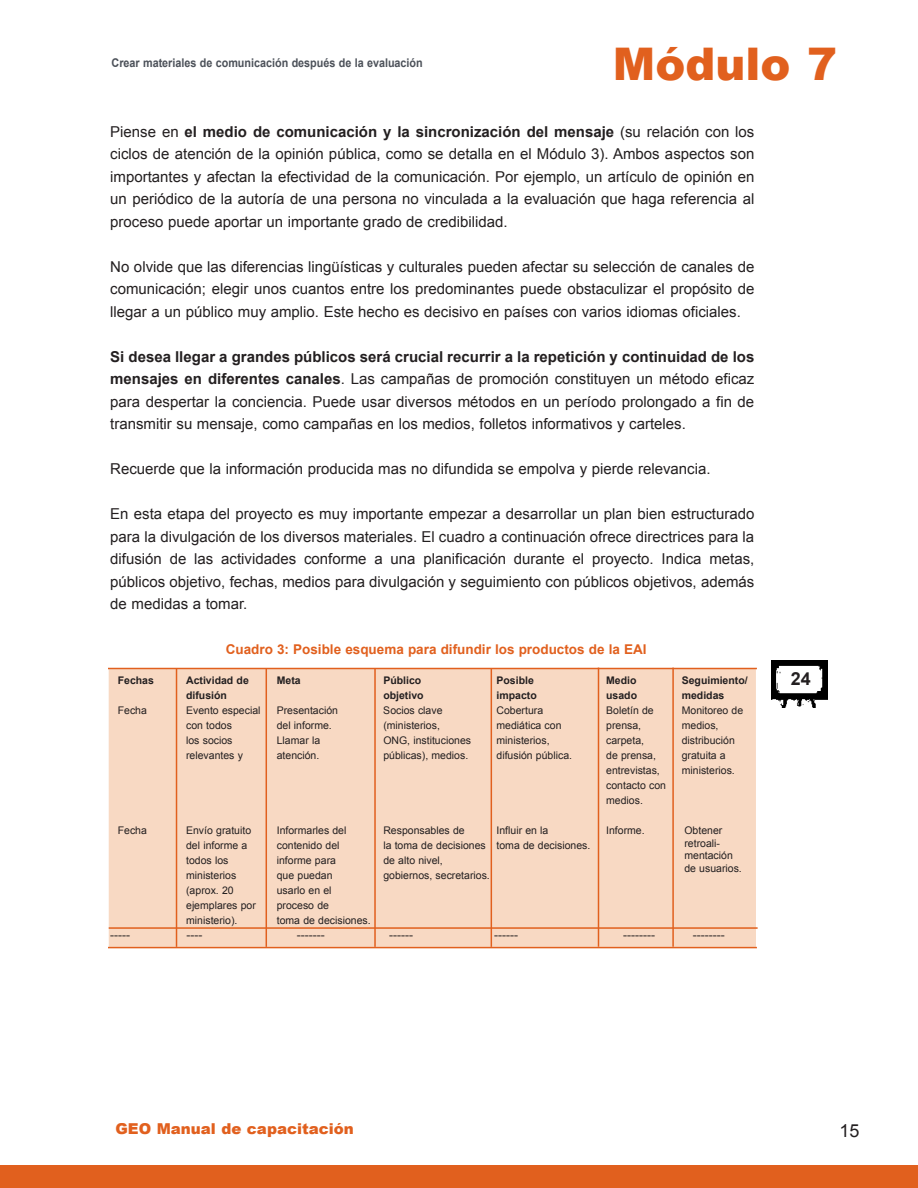
<style>
.page{position:relative;width:918px;height:1188px;background:#fff}
.page>*{position:absolute;margin:0;border:0;box-sizing:border-box;transform-origin:0 0}
.t1{font:900 45px "Arial";color:#e1601e}
.t2{font:18px "Arial";color:#231f20}
.t3{font:700 18px "Arial";color:#231f20}
.t4{font:15px/22.5px "Arial";color:#231f20;text-align:justify}
.t5{font:900 15px "Arial";color:#e1601e}
.t6{font:700 13.5px "Arial";color:#e1601e}
.t7{font:700 12px "Arial";color:#4c5159;scale:.9 1}
.t8{font:12px "Arial";color:#231f20}
.t9{font:10.5px/12.6px "Arial";color:#231f20}
.t10{font:700 10.5px "Arial";color:#231f20}
.s1{font-weight:700}
</style>
<div class="page">
<div style="left:109px;top:669px;width:647px;height:278px;background:#f8d9c3"></div>
<div style="left:0;top:1165px;width:918px;height:23px;background:#e1601e"></div>
<hr style="left:176px;top:669px;width:1px;height:278px;background:#e1601e">
<hr style="left:266px;top:669px;width:1px;height:278px;background:#e1601e">
<hr style="left:374px;top:669px;width:2px;height:278px;background:#e1601e">
<hr style="left:491px;top:669px;width:1px;height:278px;background:#e1601e">
<hr style="left:598px;top:668px;width:1px;height:279px;background:#e1601e">
<hr style="left:672px;top:668px;width:2px;height:279px;background:#e1601e">
<hr style="left:108px;top:668px;width:649px;height:1px;background:#e1601e">
<hr style="left:109px;top:927px;width:649px;height:2px;background:#e1601e">
<hr style="left:108px;top:947px;width:649px;height:1px;background:#e1601e">
<img style="left:771px;top:661px;width:57px;height:46px">
<div style="left:789px;top:671px;width:27px;height:20px;background:#fff"></div>
<p class="t7" style="left:112px;top:56px;width:347px">Crear materiales de comunicación después de la evaluación</p>
<h1 class="t1" style="left:613px;top:31px;width:226px">Módulo 7</h1>
<p class="t4" style="left:110px;top:120px;width:646px">Piense en <span class="s1">el medio de comunicación y la sincronización del mensaje</span> (su relación con los ciclos de atención de la opinión pública, como se detalla en el Módulo 3). Ambos aspectos son importantes y afectan la efectividad de la comunicación. Por ejemplo, un artículo de opinión en un periódico de la autoría de una persona no vinculada a la evaluación que haga referencia al proceso puede aportar un importante grado de credibilidad.</p>
<p class="t4" style="left:110px;top:255px;width:646px">No olvide que las diferencias lingüísticas y culturales pueden afectar su selección de canales de comunicación; elegir unos cuantos entre los predominantes puede obstaculizar el propósito de llegar a un público muy amplio. Este hecho es decisivo en países con varios idiomas oficiales.</p>
<p class="t4" style="left:110px;top:345px;width:646px"><span class="s1">Si desea llegar a grandes públicos será crucial recurrir a la repetición y continuidad de los mensajes en diferentes canales</span>. Las campañas de promoción constituyen un método eficaz para despertar la conciencia. Puede usar diversos métodos en un período prolongado a fin de transmitir su mensaje, como campañas en los medios, folletos informativos y carteles.</p>
<p class="t4" style="left:110px;top:458px;width:602px">Recuerde que la información producida mas no difundida se empolva y pierde relevancia.</p>
<p class="t4" style="left:110px;top:503px;width:646px">En esta etapa del proyecto es muy importante empezar a desarrollar un plan bien estructurado para la divulgación de los diversos materiales. El cuadro a continuación ofrece directrices para la difusión de las actividades conforme a una planificación durante el proyecto. Indica metas, públicos objetivo, fechas, medios para divulgación y seguimiento con públicos objetivos, además de medidas a tomar.</p>
<p class="t6" style="left:226px;top:642px;width:422px">Cuadro 3: Posible esquema para difundir los productos de la EAI</p>
<p class="t10" style="left:118px;top:675px;width:38px">Fechas</p>
<p class="t10" style="left:186px;top:675px;width:64px">Actividad de</p>
<p class="t10" style="left:277px;top:675px;width:25px">Meta</p>
<p class="t10" style="left:383px;top:675px;width:39px">Público</p>
<p class="t10" style="left:497px;top:675px;width:39px">Posible</p>
<p class="t10" style="left:606px;top:675px;width:32px">Medio</p>
<p class="t10" style="left:682px;top:675px;width:67px">Seguimiento/</p>
<p class="t10" style="left:186px;top:690px;width:42px">difusión</p>
<p class="t10" style="left:383px;top:690px;width:42px">objetivo</p>
<p class="t10" style="left:497px;top:690px;width:42px">impacto</p>
<p class="t10" style="left:606px;top:690px;width:32px">usado</p>
<p class="t10" style="left:682px;top:690px;width:44px">medidas</p>
<p class="t9" style="left:118px;top:704px;width:31px">Fecha</p>
<p class="t9" style="left:186px;top:704px;width:76px">Evento especial</p>
<p class="t9" style="left:277px;top:704px;width:63px">Presentación</p>
<p class="t9" style="left:383px;top:704px;width:61px">Socios clave</p>
<p class="t9" style="left:496px;top:704px;width:48px">Cobertura</p>
<p class="t9" style="left:606px;top:704px;width:49px">Boletín de</p>
<p class="t9" style="left:682px;top:704px;width:63px">Monitoreo de</p>
<p class="t9" style="left:186px;top:719px;width:47px">con todos</p>
<p class="t9" style="left:277px;top:719px;width:57px">del informe.</p>
<p class="t9" style="left:383px;top:719px;width:58px">(ministerios,</p>
<p class="t9" style="left:497px;top:719px;width:67px">mediática con</p>
<p class="t9" style="left:606px;top:719px;width:37px">prensa,</p>
<p class="t9" style="left:682px;top:719px;width:38px">medios,</p>
<p class="t9" style="left:186px;top:734px;width:48px">los socios</p>
<p class="t9" style="left:277px;top:734px;width:45px">Llamar la</p>
<p class="t9" style="left:383px;top:734px;width:89px">ONG, instituciones</p>
<p class="t9" style="left:497px;top:734px;width:55px">ministerios,</p>
<p class="t9" style="left:606px;top:734px;width:39px">carpeta,</p>
<p class="t9" style="left:682px;top:734px;width:55px">distribución</p>
<p class="t9" style="left:186px;top:749px;width:58px">relevantes y</p>
<p class="t9" style="left:277px;top:749px;width:44px">atención.</p>
<p class="t9" style="left:383px;top:749px;width:86px">públicas), medios.</p>
<p class="t9" style="left:497px;top:749px;width:77px">difusión pública.</p>
<p class="t9" style="left:606px;top:749px;width:51px">de prensa,</p>
<p class="t9" style="left:682px;top:749px;width:46px">gratuita a</p>
<p class="t9" style="left:606px;top:764px;width:55px">entrevistas,</p>
<p class="t9" style="left:682px;top:764px;width:55px">ministerios.</p>
<p class="t9" style="left:606px;top:778px;width:61px;line-height:15px">contacto con medios.</p>
<p class="t9" style="left:118px;top:824px;width:31px">Fecha</p>
<p class="t9" style="left:186px;top:824px;width:67px">Envío gratuito</p>
<p class="t9" style="left:277px;top:824px;width:71px">Informarles del</p>
<p class="t9" style="left:383px;top:824px;width:83px">Responsables de</p>
<p class="t9" style="left:497px;top:824px;width:53px">Influir en la</p>
<p class="t9" style="left:606px;top:824px;width:40px">Informe.</p>
<p class="t9" style="left:186px;top:839px;width:63px">del informe a</p>
<p class="t9" style="left:277px;top:839px;width:64px">contenido del</p>
<p class="t9" style="left:383px;top:839px;width:209px">la toma de decisiones toma de decisiones.</p>
<p class="t9" style="left:186px;top:854px;width:44px">todos los</p>
<p class="t9" style="left:277px;top:854px;width:61px">informe para</p>
<p class="t9" style="left:383px;top:854px;width:61px">de alto nivel,</p>
<p class="t9" style="left:186px;top:869px;width:52px">ministerios</p>
<p class="t9" style="left:277px;top:869px;width:57px">que puedan</p>
<p class="t9" style="left:383px;top:869px;width:108px">gobiernos, secretarios.</p>
<p class="t9" style="left:186px;top:884px;width:49px">(aprox. 20</p>
<p class="t9" style="left:277px;top:884px;width:56px">usarlo en el</p>
<p class="t9" style="left:186px;top:899px;width:71px">ejemplares por</p>
<p class="t9" style="left:277px;top:899px;width:54px">proceso de</p>
<p class="t9" style="left:186px;top:914px;width:53px">ministerio).</p>
<p class="t9" style="left:277px;top:914px;width:95px">toma de decisiones.</p>
<p class="t8" style="left:110px;top:928px;width:21px">-----</p>
<p class="t8" style="left:186px;top:928px;width:17px">----</p>
<p class="t8" style="left:297px;top:928px;width:29px">-------</p>
<p class="t8" style="left:389px;top:928px;width:25px">------</p>
<p class="t8" style="left:494px;top:928px;width:25px">------</p>
<p class="t8" style="left:623px;top:928px;width:33px">--------</p>
<p class="t8" style="left:693px;top:928px;width:33px">--------</p>
<p class="t9" style="left:684px;top:824px;width:59px">Obtener retroali&shy;mentación de usuarios.</p>
<p class="t3" style="left:791px;top:669px;width:22px">24</p>
<p class="t5" style="left:115px;top:1117px;width:240px">GEO Manual de capacitación</p>
<p class="t2" style="left:839px;top:1120px;width:22px">15</p>
</div>
